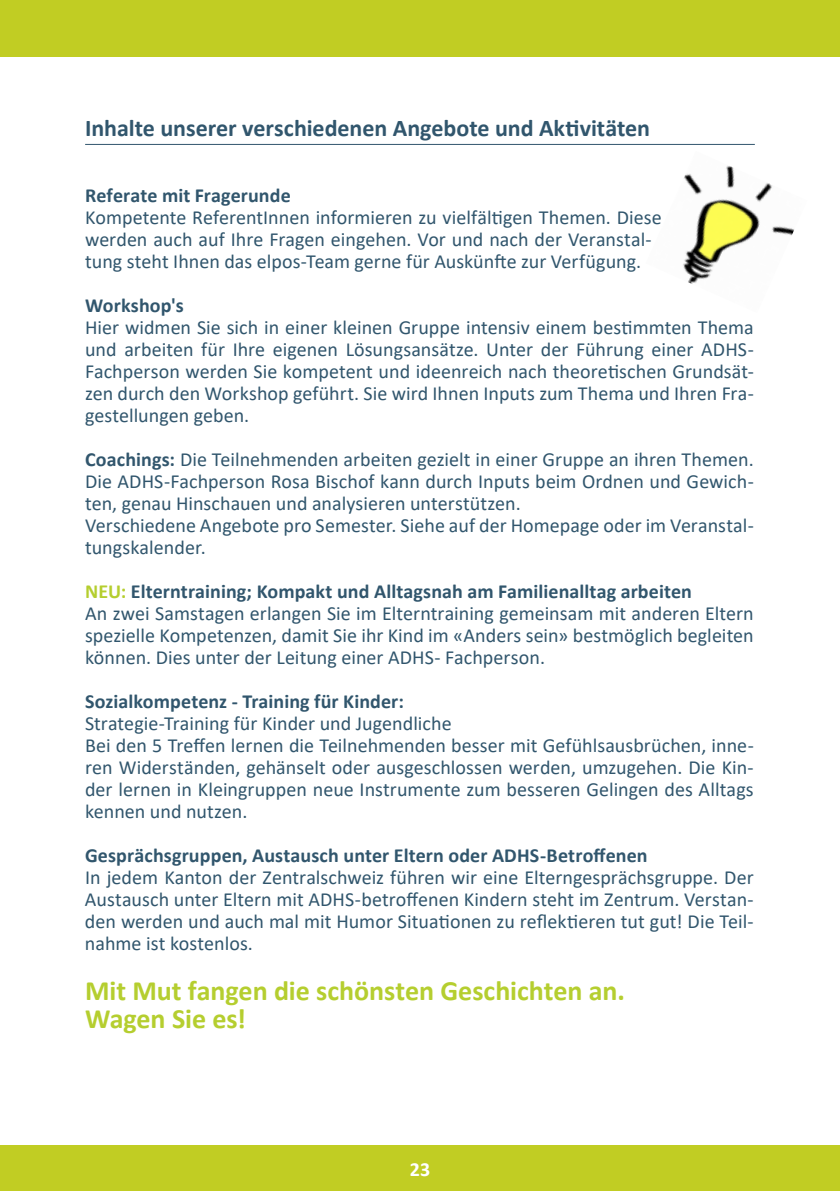
<style>
.page{position:relative;width:840px;height:1191px;background:#fff}
.page>*{position:absolute;margin:0;border:0;box-sizing:border-box;transform-origin:0 0}
.t1{font:700 28px/28px "Calibri";letter-spacing:-.005em;color:#b5ce2f}
.t2{font:700 24px "Calibri";color:#31566d}
.t3{font:20px/22px "Calibri";color:#31566d}
.t4{font:700 20px "Calibri";letter-spacing:.005em;color:#31566d}
.t5{font:700 20px "Calibri";color:#fff}
.s1{font-weight:700}
.s2{font-weight:700;color:#b5ce2f}
</style>
<div class="page">
<div style="left:0;top:0;width:839px;height:57px;background:#c1cd23"></div>
<div style="left:0;top:1145px;width:839px;height:46px;background:#c1cd23"></div>
<hr style="left:85px;top:144px;width:669px;height:1px;background:#31566d">
<img style="left:683px;top:165px;width:111px;height:119px">
<p class="t2" style="left:85px;top:111px;width:566px">Inhalte unserer verschiedenen Angebote und Aktivitäten</p>
<p class="t4" style="left:85px;top:181px;width:207px">Referate mit Fragerunde</p>
<p class="t3" style="left:85px;top:205px;width:578px">Kompetente ReferentInnen informieren zu vielfältigen Themen. Diese werden auch auf Ihre Fragen eingehen. Vor und nach der Veranstal&shy;tung steht Ihnen das elpos-Team gerne für Auskünfte zur Verfügung.</p>
<p class="t4" style="left:85px;top:291px;width:100px">Workshop's</p>
<p class="t3" style="left:85px;top:315px;width:670px;text-align:justify">Hier widmen Sie sich in einer kleinen Gruppe intensiv einem bestimmten Thema und arbeiten für Ihre eigenen Lösungsansätze. Unter der Führung einer ADHS-Fachperson werden Sie kompetent und ideenreich nach theoretischen Grundsät&shy;zen durch den Workshop geführt. Sie wird Ihnen Inputs zum Thema und Ihren Fra&shy;gestellungen geben.</p>
<p class="t3" style="left:85px;top:447px;width:669px"><span class="s1">Coachings:</span> Die Teilnehmenden arbeiten gezielt in einer Gruppe an ihren Themen.<br>Die ADHS-Fachperson Rosa Bischof kann durch Inputs beim Ordnen und Gewich&shy;ten, genau Hinschauen und analysieren unterstützen.<br>Verschiedene Angebote pro Semester. Siehe auf der Homepage oder im Veranstal&shy;tungskalender.</p>
<p class="t3" style="left:85px;top:579px;width:670px"><span class="s2">NEU:</span> <span class="s1">Elterntraining; Kompakt und Alltagsnah am Familienalltag arbeiten<br></span>An zwei Samstagen erlangen Sie im Elterntraining gemeinsam mit anderen Eltern spezielle Kompetenzen, damit Sie ihr Kind im «Anders sein» bestmöglich begleiten können. Dies unter der Leitung einer ADHS- Fachperson.</p>
<p class="t4" style="left:85px;top:687px;width:320px">Sozialkompetenz - Training für Kinder:</p>
<p class="t3" style="left:85px;top:711px;width:670px">Strategie-Training für Kinder und Jugendliche<br>Bei den 5 Treffen lernen die Teilnehmenden besser mit Gefühlsausbrüchen, inne&shy;ren Widerständen, gehänselt oder ausgeschlossen werden, umzugehen. Die Kin&shy;der lernen in Kleingruppen neue Instrumente zum besseren Gelingen des Alltags kennen und nutzen.</p>
<p class="t4" style="left:85px;top:841px;width:564px">Gesprächsgruppen, Austausch unter Eltern oder ADHS-Betroffenen</p>
<p class="t3" style="left:85px;top:865px;width:670px;text-align:justify">In jedem Kanton der Zentralschweiz führen wir eine Elterngesprächsgruppe. Der Austausch unter Eltern mit ADHS-betroffenen Kindern steht im Zentrum. Verstan&shy;den werden und auch mal mit Humor Situationen zu reflektieren tut gut! Die Teil&shy;nahme ist kostenlos.</p>
<h1 class="t1" style="left:85px;top:976px;width:541px">Mit Mut fangen die schönsten Geschichten an.<br>Wagen Sie es!</h1>
<p class="t5" style="left:409px;top:1155px;width:22px">23</p>
</div>
